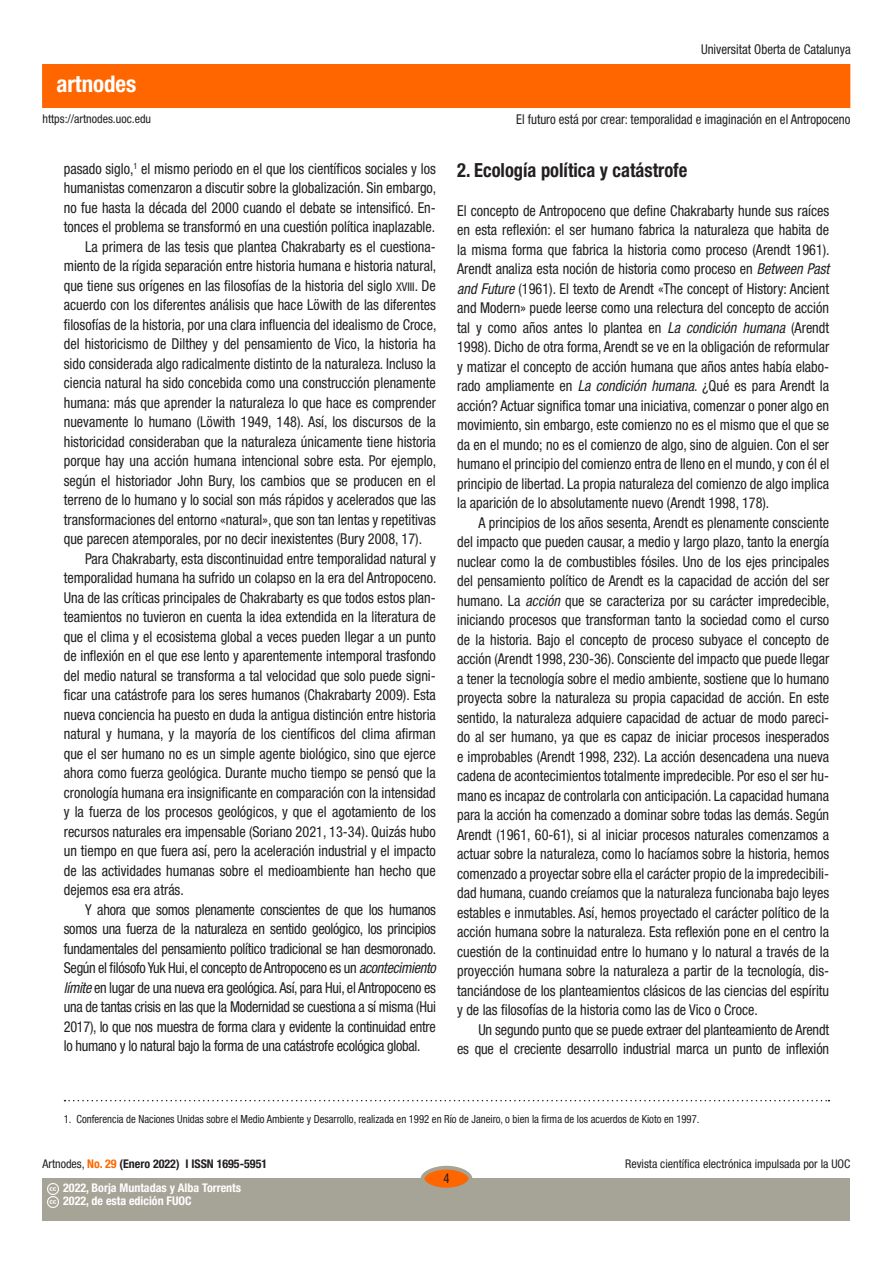
<style>
.page{position:relative;width:893px;height:1263px;background:#fff}
.page>*{position:absolute;margin:0;border:0;box-sizing:border-box;transform-origin:0 0}
.t1{font:700 condensed 22.95px "Helvetica Neue LT Std";color:#fff}
._03_apartat_1{font:700 condensed 19.5px "Helvetica Neue LT Std";color:#231f20;scale:.95 1}
._02_texto_base{font:condensed 15px/19.5px "Helvetica Neue LT Std";color:#231f20;text-align:justify;scale:.95 1}
._02_texto_base_1{font:condensed 15px/19.5px "Helvetica Neue LT Std";color:#231f20;text-align:justify;scale:.95 1}
.t2{font:condensed 13.5px "Helvetica Neue LT Std";color:#231f20;scale:.95 1}
.t3{font:condensed 12px "Helvetica Neue LT Std";color:#231f20}
.t4{font:700 condensed 12px/13.5px "Helvetica Neue LT Std";color:#fff}
.t5{font:700 condensed 12px "Helvetica Neue LT Std";color:#231f20}
.notes{font:condensed 11.25px "Helvetica Neue LT Std";color:#231f20;scale:.95 1}
.s1{font-size:12px}
.s2{font-style:italic}
.s3{font-weight:400}
.s4{color:#f60}
</style>
<div class="page">
<div style="left:43px;top:65px;width:807px;height:42px;background:#f60"></div>
<div style="left:43px;top:1178px;width:807px;height:42px;background:#a6a397"></div>
<div style="left:422px;top:1168px;width:48px;height:21px;background:#f60;border-radius:50%"></div>
<div style="left:421px;top:1166px;width:51px;height:25px;border:4px solid #a6a397;border-radius:50%"></div>
<svg style="left:47px;top:1183px;width:11px;height:25px"></svg>
<svg style="left:65px;top:1100px;width:764px;height:1px"></svg>
<h1 class="t1" style="left:56px;top:69px;width:81px">artnodes</h1>
<p class="t2" style="left:701px;top:42px;width:159px">Universitat Oberta de Catalunya</p>
<p class="t3" style="left:43px;top:112px;width:110px">https://artnodes.uoc.edu</p>
<p class="t2" style="left:516px;top:112px;width:353px">El futuro está por crear: temporalidad e imaginación en el Antropoceno</p>
<p class="_02_texto_base" style="left:64px;top:158px;width:394px">pasado siglo,<sup>1</sup> el mismo periodo en el que los científicos sociales y los humanistas comenzaron a discutir sobre la globalización. Sin embargo, no fue hasta la década del 2000 cuando el debate se intensificó. En&shy;tonces el problema se transformó en una cuestión política inaplazable.</p>
<p class="_02_texto_base" style="left:64px;top:236px;width:394px;text-indent:21px">La primera de las tesis que plantea Chakrabarty es el cuestiona&shy;miento de la rígida separación entre historia humana e historia natural, que tiene sus orígenes en las filosofías de la historia del siglo <span class="s1">XVIII</span>. De acuerdo con los diferentes análisis que hace Löwith de las diferentes filosofías de la historia, por una clara influencia del idealismo de Croce, del historicismo de Dilthey y del pensamiento de Vico, la historia ha sido considerada algo radicalmente distinto de la naturaleza. Incluso la ciencia natural ha sido concebida como una construcción plenamente humana: más que aprender la naturaleza lo que hace es comprender nuevamente lo humano (Löwith 1949, 148). Así, los discursos de la historicidad consideraban que la naturaleza únicamente tiene historia porque hay una acción humana intencional sobre esta. Por ejemplo, según el historiador John Bury, los cambios que se producen en el terreno de lo humano y lo social son más rápidos y acelerados que las transformaciones del entorno «natural», que son tan lentas y repetitivas que parecen atemporales, por no decir inexistentes (Bury 2008, 17).</p>
<p class="_02_texto_base" style="left:64px;top:548px;width:394px;text-indent:21px">Para Chakrabarty, esta discontinuidad entre temporalidad natural y temporalidad humana ha sufrido un colapso en la era del Antropoceno.<br>Una de las críticas principales de Chakrabarty es que todos estos plan&shy;teamientos no tuvieron en cuenta la idea extendida en la literatura de que el clima y el ecosistema global a veces pueden llegar a un punto de inflexión en el que ese lento y aparentemente intemporal trasfondo del medio natural se transforma a tal velocidad que solo puede signi&shy;ficar una catástrofe para los seres humanos (Chakrabarty 2009). Esta nueva conciencia ha puesto en duda la antigua distinción entre historia natural y humana, y la mayoría de los científicos del clima afirman que el ser humano no es un simple agente biológico, sino que ejerce ahora como fuerza geológica. Durante mucho tiempo se pensó que la cronología humana era insignificante en comparación con la intensidad y la fuerza de los procesos geológicos, y que el agotamiento de los recursos naturales era impensable (Soriano 2021, 13-34). Quizás hubo un tiempo en que fuera así, pero la aceleración industrial y el impacto de las actividades humanas sobre el medioambiente han hecho que dejemos esa era atrás.</p>
<p class="_02_texto_base" style="left:64px;top:899px;width:394px;text-indent:21px">Y ahora que somos plenamente conscientes de que los humanos somos una fuerza de la naturaleza en sentido geológico, los principios fundamentales del pensamiento político tradicional se han desmoronado.<br>Según el filósofo Yuk Hui, el concepto de Antropoceno es un <span class="s2">acontecimiento límite</span> en lugar de una nueva era geológica. Así, para Hui, el Antropoceno es una de tantas crisis en las que la Modernidad se cuestiona a sí misma (Hui 2017), lo que nos muestra de forma clara y evidente la continuidad entre lo humano y lo natural bajo la forma de una catástrofe ecológica global.</p>
<h2 class="_03_apartat_1" style="left:457px;top:158px;width:244px">2. Ecología política y catástrofe</h2>
<p class="_02_texto_base_1" style="left:457px;top:201px;width:394px">El concepto de Antropoceno que define Chakrabarty hunde sus raíces en esta reflexión: el ser humano fabrica la naturaleza que habita de la misma forma que fabrica la historia como proceso (Arendt 1961).<br>Arendt analiza esta noción de historia como proceso en <span class="s2">Between Past and Future</span> (1961). El texto de Arendt «The concept of History: Ancient and Modern» puede leerse como una relectura del concepto de acción tal y como años antes lo plantea en <span class="s2">La condición humana</span> (Arendt 1998). Dicho de otra forma, Arendt se ve en la obligación de reformular y matizar el concepto de acción humana que años antes había elabo&shy;rado ampliamente en <span class="s2">La condición humana</span>. ¿Qué es para Arendt la acción? Actuar significa tomar una iniciativa, comenzar o poner algo en movimiento, sin embargo, este comienzo no es el mismo que el que se da en el mundo; no es el comienzo de algo, sino de alguien. Con el ser humano el principio del comienzo entra de lleno en el mundo, y con él el principio de libertad. La propia naturaleza del comienzo de algo implica la aparición de lo absolutamente nuevo (Arendt 1998, 178).</p>
<p class="_02_texto_base" style="left:457px;top:513px;width:394px;text-indent:21px">A principios de los años sesenta, Arendt es plenamente consciente del impacto que pueden causar, a medio y largo plazo, tanto la energía nuclear como la de combustibles fósiles. Uno de los ejes principales del pensamiento político de Arendt es la capacidad de acción del ser humano. La <span class="s2">acción</span> que se caracteriza por su carácter impredecible, iniciando procesos que transforman tanto la sociedad como el curso de la historia. Bajo el concepto de proceso subyace el concepto de acción (Arendt 1998, 230-36). Consciente del impacto que puede llegar a tener la tecnología sobre el medio ambiente, sostiene que lo humano proyecta sobre la naturaleza su propia capacidad de acción. En este sentido, la naturaleza adquiere capacidad de actuar de modo pareci&shy;do al ser humano, ya que es capaz de iniciar procesos inesperados e improbables (Arendt 1998, 232). La acción desencadena una nueva cadena de acontecimientos totalmente impredecible. Por eso el ser hu&shy;mano es incapaz de controlarla con anticipación. La capacidad humana para la acción ha comenzado a dominar sobre todas las demás. Según Arendt (1961, 60-61), si al iniciar procesos naturales comenzamos a actuar sobre la naturaleza, como lo hacíamos sobre la historia, hemos comenzado a proyectar sobre ella el carácter propio de la impredecibili&shy;dad humana, cuando creíamos que la naturaleza funcionaba bajo leyes estables e inmutables. Así, hemos proyectado el carácter político de la acción humana sobre la naturaleza. Esta reflexión pone en el centro la cuestión de la continuidad entre lo humano y lo natural a través de la proyección humana sobre la naturaleza a partir de la tecnología, dis&shy;tanciándose de los planteamientos clásicos de las ciencias del espíritu y de las filosofías de la historia como las de Vico o Croce.</p>
<p class="_02_texto_base" style="left:457px;top:1020px;width:393px;text-align:right">Un segundo punto que se puede extraer del planteamiento de Arendt<br>es que el creciente desarrollo industrial marca un punto de inflexión</p>
<p class="notes" style="left:64px;top:1112px;width:671px">1. Conferencia de Naciones Unidas sobre el Medio Ambiente y Desarrollo, realizada en 1992 en Río de Janeiro, o bien la firma de los acuerdos de Kioto en 1997.</p>
<p class="t5" style="left:43px;top:1157px;width:226px"><span class="s3">Artnodes,</span> <span class="s4">No. 29</span> (Enero 2022) I ISSN 1695-5951</p>
<p class="t3" style="left:625px;top:1157px;width:227px">Revista científica electrónica impulsada por la UOC</p>
<p class="t4" style="left:63px;top:1181px;width:179px">2022, Borja Muntadas y Alba Torrents<br>2022, de esta edición FUOC</p>
<p class="t2" style="left:443px;top:1171px;width:8px">4</p>
</div>
